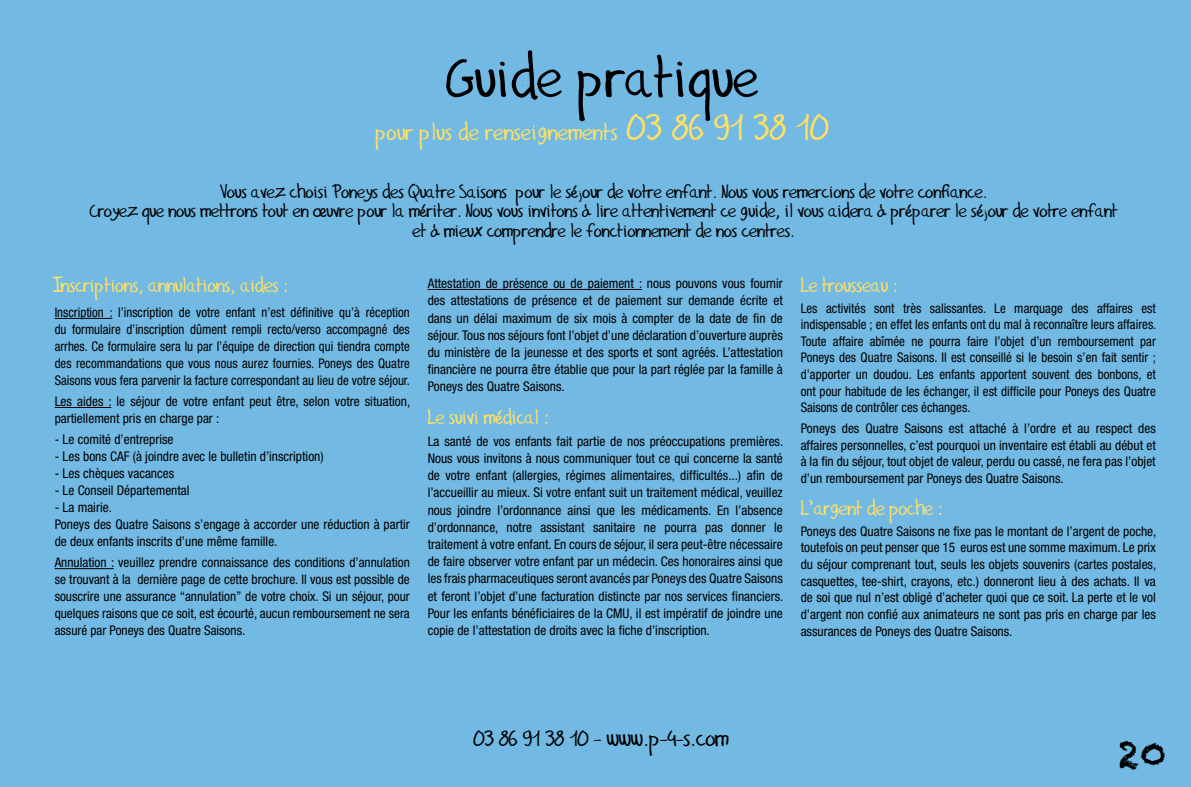
<style>
.page{position:relative;width:1191px;height:787px;background:#72b9e3}
.page>*{position:absolute;margin:0;border:0;box-sizing:border-box;transform-origin:0 0}
.t1{font:55.05px "Gilles'Comic Font";letter-spacing:.02em;color:#000}
.t2{font:38.25px "Chalkduster";color:#000}
.t3{font:22.35px "Gilles'Comic Font";letter-spacing:.02em;color:#ffe066}
.t4{font:22.35px "Gilles'Comic Font";color:#000}
.t5{font:19.35px "Gilles'Comic Font";color:#ffe066}
.t6{font:17.85px/19.4px "Gilles'Comic Font";color:#000;text-align:center}
.t7{font:condensed 13.35px/17.2px "Helvetica Neue";color:#000;text-align:justify}
.t8{font:condensed 13.35px/17px "Helvetica Neue";color:#000;text-align:justify;scale:.96 1}
.s1{font-size:37.2px}
</style>
<div class="page">
<hr style="left:55px;top:318px;width:57px;height:1px;background:#000">
<hr style="left:55px;top:407px;width:56px;height:1px;background:#000">
<hr style="left:55px;top:568px;width:59px;height:1px;background:#000">
<hr style="left:428px;top:289px;width:214px;height:1px;background:#000">
<h1 class="t1" style="left:446px;top:43px;width:313px">Guide pratique</h1>
<h3 class="t3" style="left:375px;top:118px;width:454px">pour plus de renseignements <span class="s1">03 86 91 38 10</span></h3>
<p class="t6" style="left:90px;top:183px;width:1029px">Vous avez choisi Poneys des Quatre Saisons pour le séjour de votre enfant. Nous vous remercions de votre confiance.<br>Croyez que nous mettrons tout en œuvre pour la mériter. Nous vous invitons à lire attentivement ce guide, il vous aidera à préparer le séjour de votre enfant et à mieux comprendre le fonctionnement de nos centres.</p>
<h3 class="t5" style="left:55px;top:272px;width:235px">Inscriptions, annulations, aides :</h3>
<p class="t8" style="left:55px;top:304px;width:371px">Inscription : l’inscription de votre enfant n’est définitive qu’à réception du formulaire d’inscription dûment rempli recto/verso accompagné des arrhes. Ce formulaire sera lu par l’équipe de direction qui tiendra compte des recommandations que vous nous aurez fournies. Poneys des Quatre Saisons vous fera parvenir la facture correspondant au lieu de votre séjour.</p>
<p class="t7" style="left:55px;top:393px;width:357px">Les aides : le séjour de votre enfant peut être, selon votre situation, partiellement pris en charge par :</p>
<p class="t7" style="left:55px;top:431px;width:120px">- Le comité d’entreprise</p>
<p class="t7" style="left:55px;top:448px;width:270px">- Les bons CAF (à joindre avec le bulletin d’inscription)</p>
<p class="t7" style="left:55px;top:465px;width:121px">- Les chèques vacances</p>
<p class="t7" style="left:55px;top:482px;width:136px">- Le Conseil Départemental</p>
<p class="t7" style="left:55px;top:499px;width:357px;text-align:left">- La mairie.<br>Poneys des Quatre Saisons s’engage à accorder une réduction à partir de deux enfants inscrits d’une même famille.</p>
<p class="t7" style="left:55px;top:554px;width:357px">Annulation : veuillez prendre connaissance des conditions d’annulation se trouvant à la dernière page de cette brochure. Il vous est possible de souscrire une assurance “annulation” de votre choix. Si un séjour, pour quelques raisons que ce soit, est écourté, aucun remboursement ne sera assuré par Poneys des Quatre Saisons.</p>
<p class="t7" style="left:428px;top:275px;width:357px">Attestation de présence ou de paiement : nous pouvons vous fournir des attestations de présence et de paiement sur demande écrite et dans un délai maximum de six mois à compter de la date de fin de séjour. Tous nos séjours font l’objet d’une déclaration d’ouverture auprès du ministère de la jeunesse et des sports et sont agréés. L’attestation financière ne pourra être établie que pour la part réglée par la famille à Poneys des Quatre Saisons.</p>
<h3 class="t5" style="left:428px;top:405px;width:123px">Le suivi médical :</h3>
<p class="t7" style="left:428px;top:432px;width:357px">La santé de vos enfants fait partie de nos préoccupations premières.<br>Nous vous invitons à nous communiquer tout ce qui concerne la santé de votre enfant (allergies, régimes alimentaires, difficultés...) afin de l’accueillir au mieux. Si votre enfant suit un traitement médical, veuillez nous joindre l’ordonnance ainsi que les médicaments. En l’absence d’ordonnance, notre assistant sanitaire ne pourra pas donner le traitement à votre enfant. En cours de séjour, il sera peut-être nécessaire de faire observer votre enfant par un médecin. Ces honoraires ainsi que les frais pharmaceutiques seront avancés par Poneys des Quatre Saisons et feront l’objet d’une facturation distincte par nos services financiers.<br>Pour les enfants bénéficiaires de la CMU, il est impératif de joindre une copie de l’attestation de droits avec la fiche d’inscription.</p>
<h3 class="t5" style="left:800px;top:272px;width:99px">Le trousseau :</h3>
<p class="t7" style="left:800px;top:299px;width:357px;line-height:16.6px">Les activités sont très salissantes. Le marquage des affaires est indispensable ; en effet les enfants ont du mal à reconnaître leurs affaires.<br>Toute affaire abîmée ne pourra faire l’objet d’un remboursement par Poneys des Quatre Saisons. Il est conseillé si le besoin s’en fait sentir ; d’apporter un doudou. Les enfants apportent souvent des bonbons, et ont pour habitude de les échanger, il est difficile pour Poneys des Quatre Saisons de contrôler ces échanges.</p>
<p class="t7" style="left:800px;top:420px;width:357px;line-height:16.6px">Poneys des Quatre Saisons est attaché à l’ordre et au respect des affaires personnelles, c’est pourquoi un inventaire est établi au début et à la fin du séjour, tout objet de valeur, perdu ou cassé, ne fera pas l’objet d’un remboursement par Poneys des Quatre Saisons.</p>
<h3 class="t5" style="left:800px;top:496px;width:144px">L’argent de poche :</h3>
<p class="t7" style="left:800px;top:522px;width:357px;line-height:16.6px">Poneys des Quatre Saisons ne fixe pas le montant de l’argent de poche, toutefois on peut penser que 15 euros est une somme maximum. Le prix du séjour comprenant tout, seuls les objets souvenirs (cartes postales, casquettes, tee-shirt, crayons, etc.) donneront lieu à des achats. Il va de soi que nul n’est obligé d’acheter quoi que ce soit. La perte et le vol d’argent non confié aux animateurs ne sont pas pris en charge par les assurances de Poneys des Quatre Saisons.</p>
<h3 class="t4" style="left:473px;top:724px;width:257px">03 86 91 38 10 - www.p-4-s.com</h3>
<h2 class="t2" style="left:1118px;top:732px;width:49px">20</h2>
</div>
